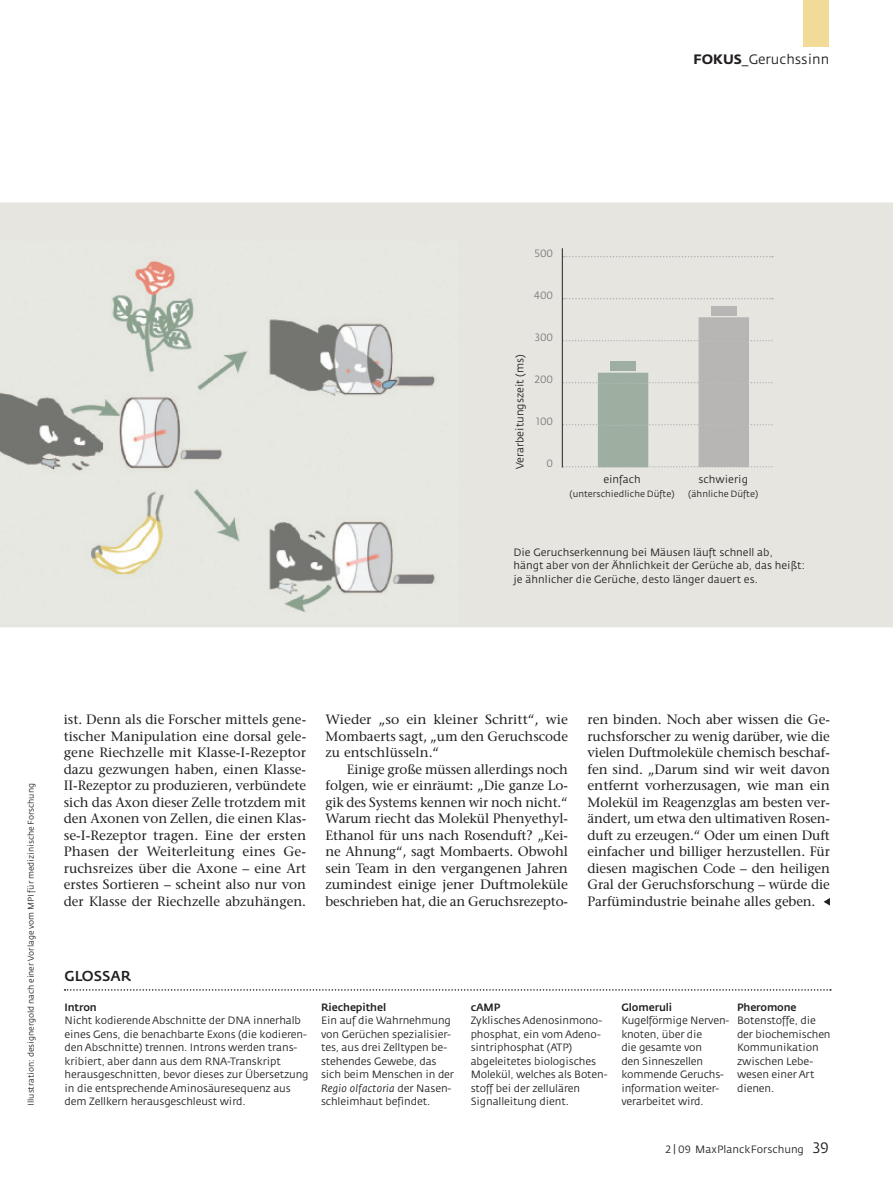
<style>
.page{position:relative;width:893px;height:1191px;background:#fff}
.page>*{position:absolute;margin:0;border:0;box-sizing:border-box;transform-origin:0 0}
.t1{font:500 14.25px "Fedra Sans";color:#231f20}
.t2{font:13.5px/16.5px "Stone Serif";letter-spacing:-.01em;color:#231f20;text-align:justify}
.t3{font:13.5px "Fedra Sans";color:#231f20}
.t4{font:10.5px/13.5px "Fedra Sans";letter-spacing:-.01em;color:#231f20}
.t5{font:10.5px "Fedra Sans Book SC";color:#7a7c7c}
.t6{font:9px "Fedra Sans";color:#231f20}
.t7{font:8.25px "Fedra Sans";color:#231f20}
.s1{font-weight:700}
.s2{font-weight:500}
.s3{font-style:italic}
.s4{font-family:"Fedra Sans Book SC"}
.s5{font-family:"Fedra Sans Book SC";font-size:15px}
</style>
<div class="page">
<div style="left:0;top:202px;width:893px;height:425px;background:#e6e5e0"></div>
<img style="left:0;top:241px;width:457px;height:382px">
<svg style="left:824px;top:898px;width:6px;height:7px"></svg>
<svg style="left:65px;top:989px;width:766px;height:1px"></svg>
<svg style="left:563px;top:256px;width:210px;height:1px"></svg>
<svg style="left:563px;top:298px;width:210px;height:1px"></svg>
<hr style="left:562px;top:248px;width:1px;height:219px;background:#231f20">
<svg style="left:563px;top:317px;width:210px;height:150px;background:#ced0ca"></svg>
<div style="left:711px;top:306px;width:25px;height:9px;background:#b8b6b5"></div>
<div style="left:804px;top:0;width:25px;height:47px;background:#f2db97"></div>
<p class="t3" style="left:694px;top:54px;width:137px"><span class="s1">FOKUS</span>_Geruchssinn</p>
<p class="t4" style="left:514px;top:469px;width:116px;rotate:-90deg">Verarbeitungszeit (ms)</p>
<p class="t5" style="left:534px;top:247px;width:20px">500</p>
<p class="t5" style="left:534px;top:289px;width:20px">400</p>
<p class="t5" style="left:535px;top:331px;width:20px">300</p>
<p class="t5" style="left:535px;top:373px;width:20px">200</p>
<p class="t5" style="left:536px;top:415px;width:19px">100</p>
<p class="t5" style="left:547px;top:457px;width:8px">0</p>
<p class="t4" style="left:603px;top:474px;width:39px">einfach</p>
<p class="t6" style="left:570px;top:490px;width:106px">(unterschiedliche Düfte)</p>
<p class="t4" style="left:698px;top:474px;width:51px">schwierig</p>
<p class="t6" style="left:688px;top:490px;width:71px">(ähnliche Düfte)</p>
<p class="t4" style="left:513px;top:546px;width:293px">Die Geruchserkennung bei Mäusen läuft schnell ab, hängt aber von der Ähnlichkeit der Gerüche ab, das heißt: je ähnlicher die Gerüche, desto länger dauert es.</p>
<p class="t7" style="left:28px;top:1106px;width:324px;rotate:-90deg">Illustration: designergold nach einer Vorlage vom MPI für medizinische Forschung</p>
<p class="t2" style="left:64px;top:712px;width:244px">ist. Denn als die Forscher mittels gene&shy;tischer Manipulation eine dorsal gele&shy;gene Riechzelle mit Klasse-I-Rezeptor dazu gezwungen haben, einen Klasse-II-Rezeptor zu produzieren, verbündete sich das Axon dieser Zelle trotzdem mit den Axonen von Zellen, die einen Klas&shy;se-I-Rezeptor tragen. Eine der ersten Phasen der Weiterleitung eines Ge&shy;ruchsreizes über die Axone – eine Art erstes Sortieren – scheint also nur von der Klasse der Riechzelle abzuhängen.</p>
<p class="t2" style="left:326px;top:712px;width:244px">Wieder „so ein kleiner Schritt“, wie</p>
<p class="t2" style="left:326px;top:729px;width:244px">Mombaerts sagt, „um den Geruchscode</p>
<p class="t2" style="left:326px;top:745px;width:115px">zu entschlüsseln.“</p>
<p class="t2" style="left:347px;top:762px;width:223px">Einige große müssen allerdings noch</p>
<p class="t2" style="left:326px;top:778px;width:244px">folgen, wie er einräumt: „Die ganze Lo-</p>
<p class="t2" style="left:326px;top:795px;width:244px">gik des Systems kennen wir noch nicht.“</p>
<p class="t2" style="left:326px;top:811px;width:244px">Warum riecht das Molekül Phenyethyl-</p>
<p class="t2" style="left:326px;top:828px;width:244px">Ethanol für uns nach Rosenduft? „Kei-</p>
<p class="t2" style="left:326px;top:844px;width:244px">ne Ahnung“, sagt Mombaerts. Obwohl</p>
<p class="t2" style="left:326px;top:861px;width:244px">sein Team in den vergangenen Jahren</p>
<p class="t2" style="left:326px;top:877px;width:244px">zumindest einige jener Duftmoleküle</p>
<p class="t2" style="left:326px;top:894px;width:244px">beschrieben hat, die an Geruchsrezepto-</p>
<p class="t2" style="left:588px;top:712px;width:244px">ren binden. Noch aber wissen die Ge&shy;ruchsforscher zu wenig darüber, wie die vielen Duftmoleküle chemisch beschaf&shy;fen sind. „Darum sind wir weit davon entfernt vorherzusagen, wie man ein Molekül im Reagenzglas am besten ver&shy;ändert, um etwa den ultimativen Rosen&shy;duft zu erzeugen.“ Oder um einen Duft einfacher und billiger herzustellen. Für diesen magischen Code – den heiligen Gral der Geruchsforschung – würde die Parfümindustrie beinahe alles geben.</p>
<p class="t1" style="left:65px;top:970px;width:68px">GLOSSAR</p>
<p class="t4" style="left:65px;top:1001px;width:246px"><span class="s2">Intron<br></span>Nicht kodierende Abschnitte der DNA innerhalb eines Gens, die benachbarte Exons (die kodieren&shy;den Abschnitte) trennen. Introns werden trans - kribiert, aber dann aus dem RNA-Transkript herausgeschnitten, bevor dieses zur Übersetzung in die entsprechende Aminosäuresequenz aus dem Zellkern herausgeschleust wird.</p>
<p class="t4" style="left:321px;top:1001px;width:135px"><span class="s2">Riechepithel<br></span>Ein auf die Wahrnehmung von Gerüchen spezialisier&shy;tes, aus drei Zelltypen be&shy;stehendes Gewebe, das sich beim Menschen in der<br><span class="s3">Regio olfactoria</span> der Nasen&shy;schleimhaut befindet.</p>
<p class="t4" style="left:471px;top:1001px;width:138px"><span class="s2">cAMP<br></span>Zyklisches Adenosinmono&shy;phosphat, ein vom Adeno&shy;sintriphosphat (ATP) abgeleitetes biologisches<br>Molekül, welches als Boten&shy;stoff bei der zellulären<br>Signalleitung dient.</p>
<p class="t4" style="left:621px;top:1001px;width:109px"><span class="s2">Glomeruli<br></span>Kugelförmige Nerven&shy;knoten, über die<br>die gesamte von<br>den Sinneszellen kommende Geruchs&shy;information weiter&shy;verarbeitet wird.</p>
<p class="t4" style="left:737px;top:1001px;width:95px"><span class="s2">Pheromone<br></span>Botenstoffe, die der biochemischen<br>Kommunikation zwischen Lebe&shy;wesen einer Art dienen.</p>
<p class="t4" style="left:666px;top:1143px;width:165px"><span class="s4">2 | 09</span> MaxPlanckForschung <span class="s5">39</span></p>
</div>
